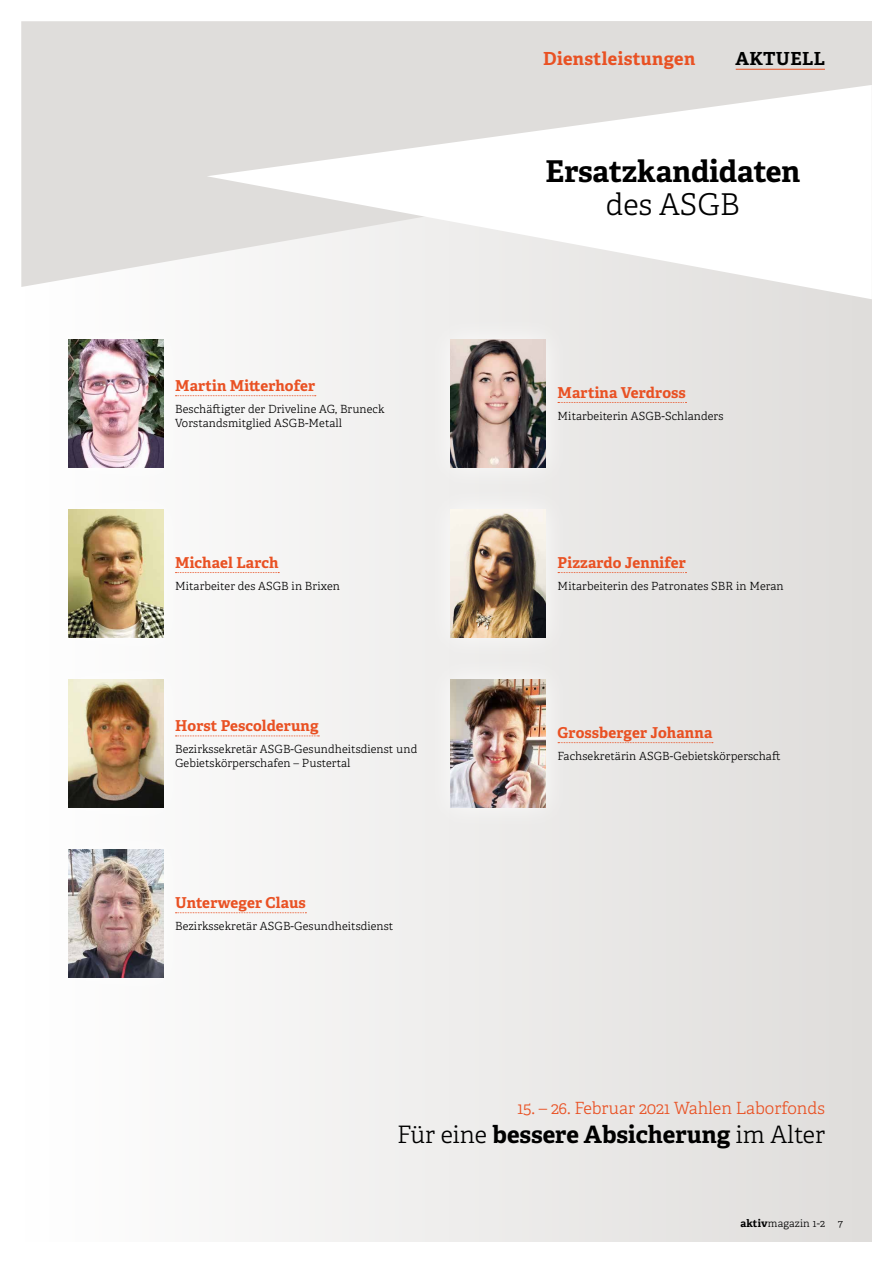
<style>
.page{position:relative;width:893px;height:1263px;background:#fff}
.page>*{position:absolute;margin:0;border:0;box-sizing:border-box;transform-origin:0 0}
.t1{font:700 30px "Adelle";letter-spacing:-.005em;color:#000}
.t2{font:300 30px "Adelle";color:#000}
.t3{font:700 24px "Adelle";color:#000}
.t4{font:700 18px "Adelle";letter-spacing:.02em;color:#e95123}
.t5{font:700 18px "Adelle";letter-spacing:.02em;color:#000}
.t6{font:300 16.8px "Adelle";color:#e95123}
.t7{font:700 15px "Adelle";letter-spacing:.01em;color:#e95123}
.t8{font:300 11.25px/13.5px "Adelle";letter-spacing:.01em;color:#000}
.t9{font:300 10.5px "Adelle";letter-spacing:.02em;color:#000}
.s1{font-weight:300}
.s2{font-weight:700}
</style>
<div class="page">
<div style="left:21px;top:21px;width:851px;height:1221px;background:linear-gradient(to right,#feffff,#dfdddb)"></div>
<div style="left:21px;top:21px;width:851px;height:266px;background:#dfdddb"></div>
<svg style="left:207px;top:85px;width:665px;height:214px"></svg>
<div style="left:44px;top:316px;width:143px;height:175px;background:#fff"></div>
<img style="left:68px;top:339px;width:95px;height:128px">
<svg style="left:175px;top:395px;width:141px;height:1px"></svg>
<div style="left:44px;top:486px;width:143px;height:175px;background:#fff"></div>
<img style="left:68px;top:510px;width:95px;height:127px">
<svg style="left:175px;top:572px;width:104px;height:1px"></svg>
<div style="left:44px;top:656px;width:143px;height:175px;background:#fff"></div>
<img style="left:68px;top:680px;width:95px;height:127px">
<svg style="left:175px;top:735px;width:144px;height:1px"></svg>
<div style="left:44px;top:826px;width:143px;height:175px;background:#fff"></div>
<img style="left:68px;top:850px;width:95px;height:127px">
<svg style="left:175px;top:912px;width:131px;height:1px"></svg>
<div style="left:427px;top:316px;width:143px;height:175px;background:#efeeed"></div>
<img style="left:451px;top:339px;width:95px;height:128px">
<svg style="left:558px;top:402px;width:128px;height:1px"></svg>
<div style="left:427px;top:486px;width:143px;height:175px;background:#efeeed"></div>
<img style="left:451px;top:510px;width:95px;height:127px">
<svg style="left:558px;top:572px;width:128px;height:1px"></svg>
<div style="left:427px;top:656px;width:143px;height:175px;background:#efeeed"></div>
<img style="left:451px;top:680px;width:95px;height:127px">
<svg style="left:558px;top:742px;width:155px;height:1px"></svg>
<hr style="left:736px;top:69px;width:89px;height:1px;background:#e95123">
<h3 class="t4" style="left:543px;top:47px;width:154px">Dienstleistungen</h3>
<h3 class="t5" style="left:735px;top:47px;width:91px">AKTUELL</h3>
<h3 class="t7" style="left:175px;top:376px;width:142px">Martin Mitterhofer</h3>
<p class="t8" style="left:175px;top:403px;width:211px">Beschäftigter der Driveline AG, Bruneck<br>Vorstandsmitglied ASGB-Metall</p>
<h3 class="t7" style="left:175px;top:553px;width:105px">Michael Larch</h3>
<p class="t8" style="left:175px;top:579px;width:166px">Mitarbeiter des ASGB in Brixen</p>
<h3 class="t7" style="left:175px;top:716px;width:145px">Horst Pescolderung</h3>
<p class="t8" style="left:175px;top:743px;width:244px">Bezirkssekretär ASGB-Gesundheitsdienst und<br>Gebietskörperschafen – Pustertal</p>
<h3 class="t7" style="left:175px;top:893px;width:132px">Unterweger Claus</h3>
<p class="t8" style="left:175px;top:920px;width:220px">Bezirkssekretär ASGB-Gesundheitsdienst</p>
<h1 class="t1" style="left:545px;top:153px;width:256px">Ersatzkandidaten</h1>
<h1 class="t2" style="left:606px;top:186px;width:135px">des ASGB</h1>
<h3 class="t7" style="left:558px;top:383px;width:130px">Martina Verdross</h3>
<p class="t8" style="left:558px;top:409px;width:167px">Mitarbeiterin ASGB-Schlanders</p>
<h3 class="t7" style="left:558px;top:553px;width:130px">Pizzardo Jennifer</h3>
<p class="t8" style="left:558px;top:579px;width:227px">Mitarbeiterin des Patronates SBR in Meran</p>
<h3 class="t7" style="left:558px;top:723px;width:156px">Grossberger Johanna</h3>
<p class="t8" style="left:558px;top:750px;width:224px">Fachsekretärin ASGB-Gebietskörperschaft</p>
<h3 class="t6" style="left:517px;top:1098px;width:309px">15. – 26. Februar 2021 Wahlen Laborfonds</h3>
<h2 class="t3" style="left:397px;top:1119px;width:429px"><span class="s1">Für eine</span> bessere Absicherung <span class="s1">im Alter</span></h2>
<p class="t9" style="left:740px;top:1217px;width:104px"><span class="s2">aktiv</span>magazin 1-2 7</p>
</div>
